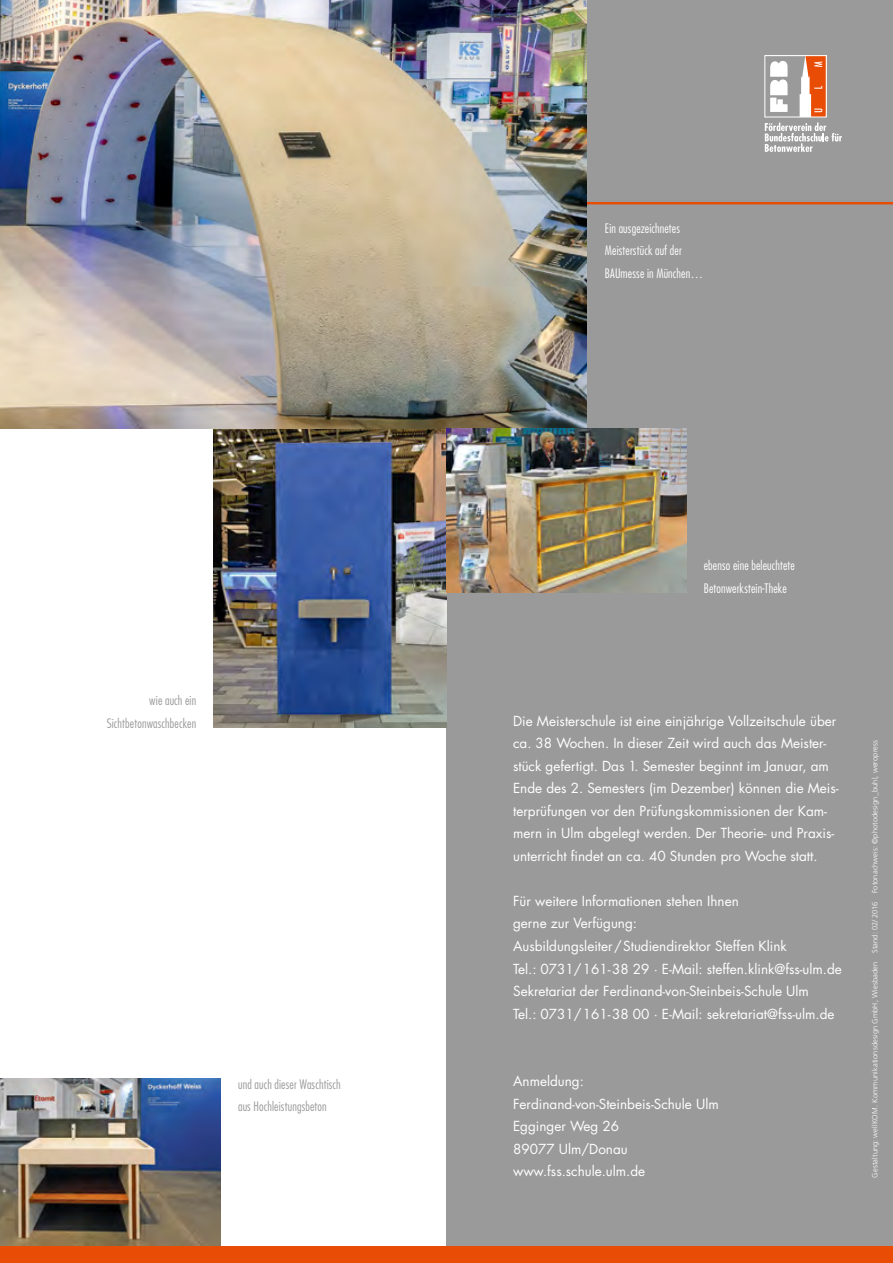
<style>
.page{position:relative;width:893px;height:1263px;background:#fff}
.page>*{position:absolute;margin:0;border:0;box-sizing:border-box;transform-origin:0 0}
.t1{font:13.5px/22.5px "Futura";color:#fff}
.t2{font:300 condensed 12.75px/22.5px "Futura";letter-spacing:.015em;color:#fff}
.t3{font:300 condensed 12.75px/22.5px "Futura";letter-spacing:.015em;color:#9a9a9a;text-align:right}
.t4{font:300 7.5px "Frutiger LT Std";letter-spacing:.015em;color:#fff}
</style>
<div class="page">
<div style="left:446px;top:0;width:447px;height:1251px;background:#9a9a9a"></div>
<img style="left:213px;top:428px;width:233px;height:299px">
<hr style="left:0;top:202px;width:893px;height:2px;background:#e94c05">
<img style="left:0;top:0;width:587px;height:428px">
<svg style="left:765px;top:123px;width:77px;height:29px"></svg>
<div style="left:764px;top:55px;width:63px;height:62px;border:1px solid #fff"></div>
<svg style="left:765px;top:56px;width:61px;height:61px"></svg>
<img style="left:0;top:1079px;width:221px;height:167px">
<div style="left:0;top:1246px;width:893px;height:17px;background:#e94c05"></div>
<img style="left:446px;top:428px;width:241px;height:164px">
<p class="t3" style="left:107px;top:689px;width:91px">wie auch ein<br>Sichtbetonwaschbecken</p>
<p class="t3" style="left:238px;top:1073px;width:104px;text-align:left">und auch dieser Waschtisch aus Hochleistungsbeton</p>
<p class="t2" style="left:605px;top:217px;width:100px">Ein ausgezeichnetes<br>Meisterstück auf der<br>BAUmesse in München…</p>
<p class="t2" style="left:704px;top:554px;width:93px">ebenso eine beleuchtete<br>Betonwerkstein-Theke</p>
<p class="t1" style="left:513px;top:710px;width:327px">Die Meisterschule ist eine einjährige Vollzeitschule über ca. 38 Wochen. In dieser Zeit wird auch das Meister&shy;stück gefertigt. Das 1. Semester beginnt im Januar, am Ende des 2. Semesters (im Dezember) können die Meis&shy;terprüfungen vor den Prüfungskommissionen der Kam&shy;mern in Ulm abgelegt werden. Der Theorie- und Praxis&shy;unterricht findet an ca. 40 Stunden pro Woche statt.</p>
<p class="t1" style="left:513px;top:890px;width:330px">Für weitere Informationen stehen Ihnen<br>gerne zur Verfügung:<br>Ausbildungsleiter / Studiendirektor Steffen Klink<br>Tel.: 0731/161-38 29 · E-Mail: steffen.klink@fss-ulm.de Sekretariat der Ferdinand-von-Steinbeis-Schule Ulm<br>Tel.: 0731/161-38 00 · E-Mail: sekretariat@fss-ulm.de</p>
<p class="t1" style="left:513px;top:1070px;width:207px">Anmeldung:<br>Ferdinand-von-Steinbeis-Schule Ulm<br>Egginger Weg 26<br>89077 Ulm/Donau www.fss.schule.ulm.de</p>
<p class="t4" style="left:871px;top:1178px;width:440px;rotate:-90deg">Gestaltung: wellKOM. Kommunikationsdesign GmbH, Wiesbaden Stand: 02/ 2016 Fotonachweis: ©photodesign_buhl, weropress</p>
</div>
